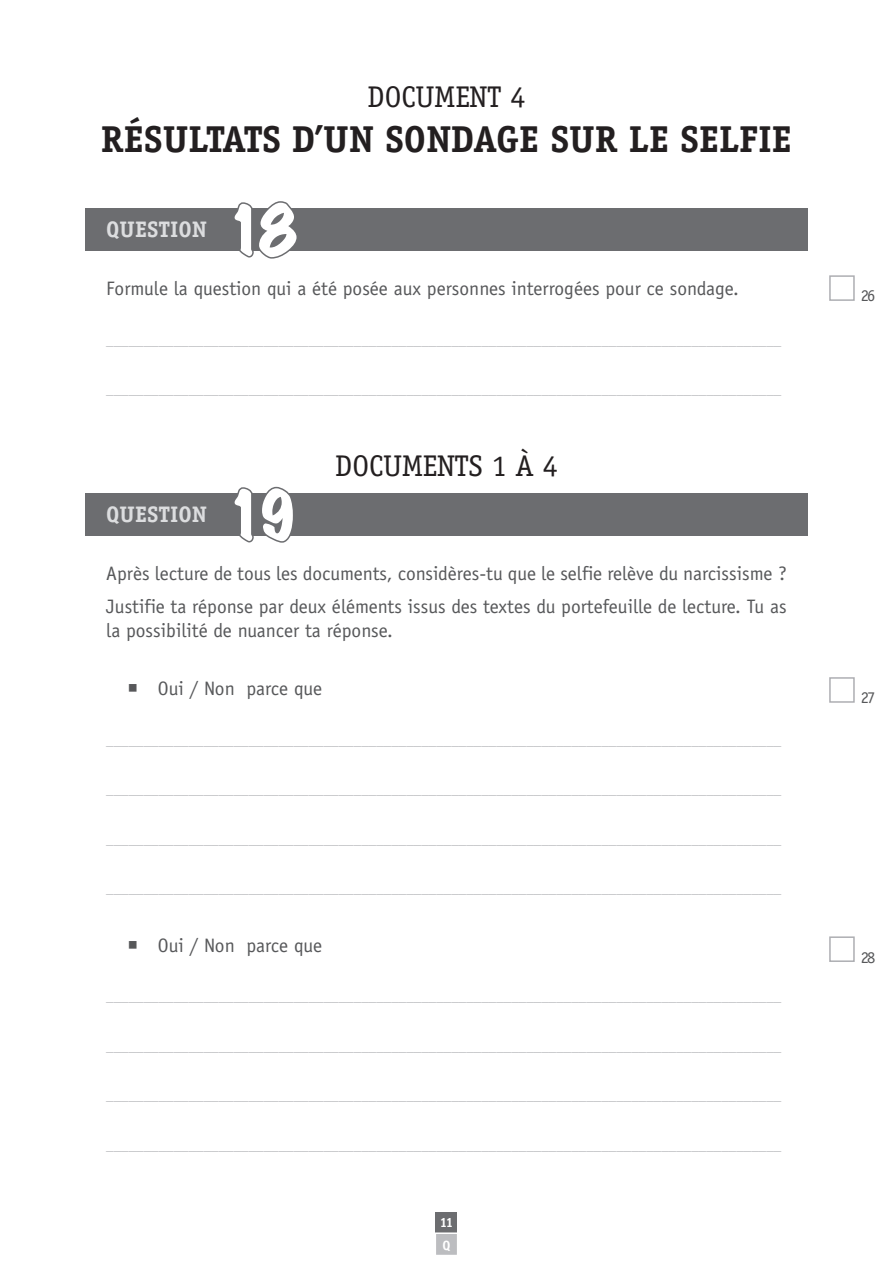
<style>
.page{position:relative;width:893px;height:1263px;background:#fff}
.page>*{position:absolute;margin:0;border:0;box-sizing:border-box;transform-origin:0 0}
.t1{font:expanded 60px "Marker Felt";color:#fff}
.t2{font:700 37.5px "Officina Serif";color:#231f20}
.t3{font:30px "Officina Serif";color:#231f20}
.t4{font:700 22.5px "Officina Serif";color:#dcdddf}
.t5{font:19.5px/32.5px "Officina Sans";color:#57585a}
.t6{font:16.5px "Officina Serif";color:#57585a}
.t7{font:15px "Officina Sans";color:#bcbdc0}
.t8{font:700 13.5px/22.8px "Officina Serif";color:#fff}
</style>
<div class="page">
<div style="left:85px;top:208px;width:723px;height:43px;background:#6c6d70"></div>
<svg style="left:237px;top:201px;width:55px;height:58px"></svg>
<div style="left:85px;top:493px;width:723px;height:43px;background:#6c6d70"></div>
<svg style="left:237px;top:486px;width:54px;height:57px"></svg>
<div style="left:829px;top:275px;width:26px;height:26px;border:2px solid #adaeb2"></div>
<div style="left:829px;top:677px;width:26px;height:26px;border:2px solid #adaeb2"></div>
<div style="left:829px;top:936px;width:26px;height:26px;border:2px solid #adaeb2"></div>
<div style="left:436px;top:1212px;width:21px;height:21px;background:#6c6d70"></div>
<div style="left:435px;top:1232px;width:23px;height:24px;background:#bcbdc0;border:2px solid #fff"></div>
<h3 class="t3" style="left:368px;top:79px;width:159px">DOCUMENT 4</h3>
<h2 class="t2" style="left:101px;top:116px;width:674px">RÉSULTATS D’UN SONDAGE SUR LE SELFIE</h2>
<h3 class="t4" style="left:106px;top:215px;width:102px">QUESTION</h3>
<h1 class="t1" style="left:225px;top:183px;width:74px">18</h1>
<h3 class="t5" style="left:106px;top:272px;width:634px">Formule la question qui a été posée aux personnes interrogées pour ce sondage.</h3>
<p class="t7" style="left:106px;top:331px;width:676px">__________________________________________________________________________________________</p>
<p class="t7" style="left:106px;top:380px;width:676px">__________________________________________________________________________________________</p>
<h3 class="t4" style="left:106px;top:500px;width:102px">QUESTION</h3>
<h1 class="t1" style="left:225px;top:468px;width:74px">19</h1>
<h3 class="t3" style="left:335px;top:449px;width:224px">DOCUMENTS 1 À 4</h3>
<h3 class="t5" style="left:106px;top:557px;width:682px">Après lecture de tous les documents, considères-tu que le selfie relève du narcissisme ?<br>Justifie ta réponse par deux éléments issus des textes du portefeuille de lecture. Tu as</h3>
<h3 class="t5" style="left:106px;top:614px;width:288px">la possibilité de nuancer ta réponse.</h3>
<h3 class="t5" style="left:128px;top:672px;width:196px">○ Oui / Non parce que</h3>
<p class="t7" style="left:106px;top:731px;width:676px">__________________________________________________________________________________________</p>
<p class="t7" style="left:106px;top:780px;width:676px">__________________________________________________________________________________________</p>
<p class="t7" style="left:106px;top:830px;width:676px">__________________________________________________________________________________________</p>
<p class="t7" style="left:106px;top:879px;width:676px">__________________________________________________________________________________________</p>
<h3 class="t5" style="left:128px;top:929px;width:196px">○ Oui / Non parce que</h3>
<p class="t7" style="left:106px;top:987px;width:676px">__________________________________________________________________________________________</p>
<p class="t7" style="left:106px;top:1037px;width:676px">__________________________________________________________________________________________</p>
<p class="t7" style="left:106px;top:1086px;width:676px">__________________________________________________________________________________________</p>
<p class="t7" style="left:106px;top:1136px;width:676px">__________________________________________________________________________________________</p>
<p class="t8" style="left:440px;top:1211px;width:15px">11<br>Q</p>
<p class="t6" style="left:861px;top:286px;width:16px">26</p>
<p class="t6" style="left:861px;top:687px;width:16px">27</p>
<p class="t6" style="left:861px;top:948px;width:16px">28</p>
</div>
